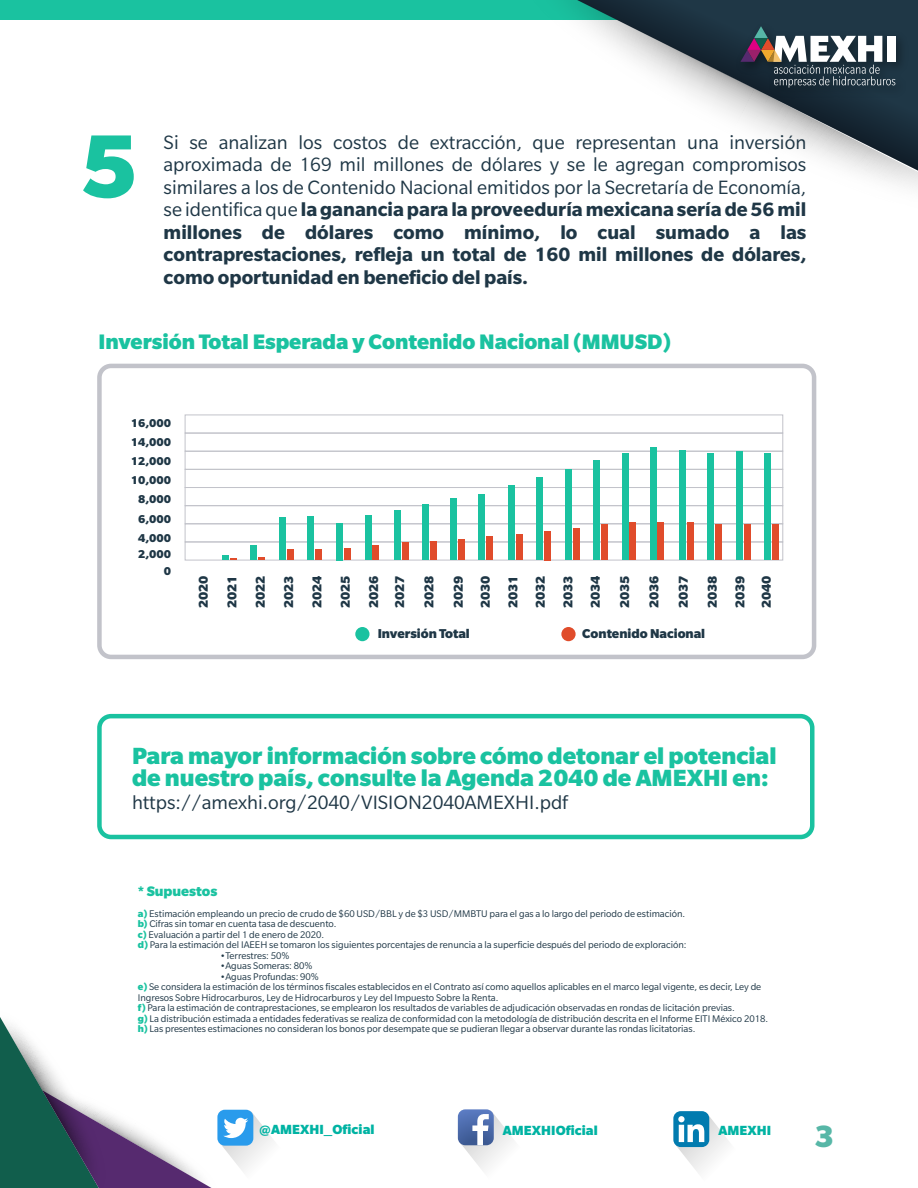
<style>
.page{position:relative;width:918px;height:1188px;background:#fff}
.page>*{position:absolute;margin:0;border:0;box-sizing:border-box;transform-origin:0 0}
.t1{font:900 97.5px "Slate Pro";color:#1ac2a0}
.t2{font:900 33.45px "Slate Pro";color:#57b7a7}
.t3{font:900 25.5px/22.5px "Slate Pro";color:#1ac2a0}
.t4{font:900 22.8px "Slate Pro";color:#1ac2a0}
.t5{font:21px/22.5px "Slate Pro";color:#1f3746;text-align:justify}
.t6{font:900 15px "Slate Pro";color:#1ac2a0}
.t7{font:900 14.4px "Slate Pro";letter-spacing:.005em;color:#00b3a3}
.t8{font:900 13.95px/28.3px "Slate Pro";color:#1f3746;text-align:justify}
.t9{font:900 12.45px/19.2px "Slate Pro";color:#1f3746;text-align:center}
.t10{font:10.5px/10.5px "Slate Pro";color:#1f3746}
.s1{font-weight:700}
.s2{font-weight:900;color:#1ac2a0}
</style>
<div class="page">
<div style="left:0;top:0;width:685px;height:19px;background:#1ac2a0"></div>
<svg style="left:518px;top:0;width:400px;height:188px"></svg>
<svg style="left:577px;top:0;width:341px;height:171px"></svg>
<img style="left:730px;top:18px;width:181px;height:87px">
<svg style="left:740px;top:26px;width:155px;height:62px"></svg>
<div style="left:97px;top:364px;width:719px;height:295px;border:4px solid #c2c3ca;border-radius:12px"></div>
<div style="left:97px;top:714px;width:718px;height:125px;border:4px solid #1ac2a0;border-radius:12px"></div>
<div style="left:185px;top:415px;width:598px;height:18px;border:1px solid #c2c3ca"></div>
<div style="left:185px;top:433px;width:598px;height:19px;border:1px solid #c2c3ca"></div>
<div style="left:185px;top:451px;width:598px;height:19px;border:1px solid #c2c3ca"></div>
<div style="left:185px;top:469px;width:598px;height:19px;border:1px solid #c2c3ca"></div>
<div style="left:185px;top:487px;width:598px;height:19px;border:1px solid #c2c3ca"></div>
<div style="left:185px;top:505px;width:598px;height:19px;border:1px solid #c2c3ca"></div>
<div style="left:185px;top:523px;width:598px;height:19px;border:1px solid #c2c3ca"></div>
<div style="left:185px;top:542px;width:598px;height:18px;border:1px solid #c2c3ca"></div>
<svg style="left:222px;top:555px;width:14px;height:5px"></svg>
<div style="left:251px;top:546px;width:6px;height:14px;background:#1ac2a0"></div>
<svg style="left:258px;top:557px;width:7px;height:3px"></svg>
<div style="left:279px;top:517px;width:7px;height:43px;background:#1ac2a0"></div>
<div style="left:287px;top:550px;width:6px;height:10px;background:#e04c2b"></div>
<div style="left:308px;top:517px;width:6px;height:43px;background:#1ac2a0"></div>
<div style="left:315px;top:550px;width:7px;height:10px;background:#e04c2b"></div>
<div style="left:365px;top:516px;width:6px;height:44px;background:#1ac2a0"></div>
<div style="left:373px;top:545px;width:6px;height:15px;background:#e04c2b"></div>
<div style="left:394px;top:510px;width:6px;height:50px;background:#1ac2a0"></div>
<div style="left:402px;top:543px;width:6px;height:17px;background:#e04c2b"></div>
<div style="left:423px;top:505px;width:6px;height:55px;background:#1ac2a0"></div>
<div style="left:430px;top:541px;width:7px;height:19px;background:#e04c2b"></div>
<div style="left:451px;top:499px;width:6px;height:61px;background:#1ac2a0"></div>
<div style="left:458px;top:539px;width:7px;height:21px;background:#e04c2b"></div>
<div style="left:479px;top:494px;width:6px;height:66px;background:#1ac2a0"></div>
<div style="left:487px;top:536px;width:6px;height:24px;background:#e04c2b"></div>
<div style="left:508px;top:486px;width:6px;height:74px;background:#1ac2a0"></div>
<div style="left:516px;top:535px;width:6px;height:25px;background:#e04c2b"></div>
<div style="left:536px;top:477px;width:6px;height:83px;background:#1ac2a0"></div>
<div style="left:544px;top:531px;width:6px;height:29px;background:#e04c2b"></div>
<div style="left:565px;top:469px;width:6px;height:91px;background:#1ac2a0"></div>
<div style="left:573px;top:528px;width:6px;height:32px;background:#e04c2b"></div>
<div style="left:593px;top:460px;width:6px;height:100px;background:#1ac2a0"></div>
<div style="left:601px;top:525px;width:6px;height:35px;background:#e04c2b"></div>
<div style="left:622px;top:453px;width:6px;height:107px;background:#1ac2a0"></div>
<div style="left:630px;top:522px;width:6px;height:38px;background:#e04c2b"></div>
<div style="left:650px;top:448px;width:6px;height:112px;background:#1ac2a0"></div>
<div style="left:658px;top:522px;width:6px;height:38px;background:#e04c2b"></div>
<div style="left:679px;top:450px;width:7px;height:110px;background:#1ac2a0"></div>
<div style="left:687px;top:522px;width:6px;height:38px;background:#e04c2b"></div>
<div style="left:708px;top:453px;width:6px;height:107px;background:#1ac2a0"></div>
<div style="left:715px;top:524px;width:7px;height:36px;background:#e04c2b"></div>
<div style="left:736px;top:452px;width:6px;height:108px;background:#1ac2a0"></div>
<div style="left:744px;top:524px;width:6px;height:36px;background:#e04c2b"></div>
<div style="left:764px;top:453px;width:7px;height:107px;background:#1ac2a0"></div>
<div style="left:772px;top:524px;width:7px;height:36px;background:#e04c2b"></div>
<div style="left:337px;top:523px;width:6px;height:37px;background:#1ac2a0"></div>
<div style="left:344px;top:548px;width:7px;height:12px;background:#e04c2b"></div>
<div style="left:355px;top:627px;width:15px;height:14px;background:#1ac2a0;border-radius:50%"></div>
<div style="left:561px;top:627px;width:15px;height:14px;background:#e04c2b;border-radius:50%"></div>
<svg style="left:458px;top:1109px;width:55px;height:61px"></svg>
<div style="left:673px;top:1111px;width:36px;height:36px;background:#017baf;border-radius:7px"></div>
<svg style="left:675px;top:1113px;width:54px;height:59px"></svg>
<svg style="left:0;top:1017px;width:273px;height:171px"></svg>
<h1 class="t1" style="left:80px;top:111px;width:59px">5</h1>
<p class="t5" style="left:164px;top:131px;width:644px">Si se analizan los costos de extracción, que representan una inversión aproximada de 169 mil millones de dólares y se le agregan compromisos similares a los de Contenido Nacional emitidos por la Secretaría de Economía, se identifica que <span class="s1">la ganancia para la proveeduría mexicana sería de 56 mil millones de dólares como mínimo, lo cual sumado a las contraprestaciones, refleja un total de 160 mil millones de dólares, como oportunidad en beneficio del país.</span></p>
<h3 class="t4" style="left:98px;top:329px;width:574px">Inversión Total Esperada y Contenido Nacional (MMUSD)</h3>
<p class="t9" style="left:131px;top:413px;width:42px">16,000<br>14,000<br>12,000<br>10,000<br>8,000<br>6,000<br>4,000</p>
<p class="t9" style="left:138px;top:546px;width:34px;line-height:16.4px;text-align:right">2,000<br>0</p>
<h3 class="t8" style="left:189px;top:608px;width:35px;rotate:-90deg">2020<br>2021<br>2022<br>2023<br>2024<br>2025<br>2026</h3>
<h3 class="t8" style="left:385px;top:608px;width:35px;line-height:29.2px;rotate:-90deg">2027<br>2028<br>2029</h3>
<h3 class="t8" style="left:471px;top:608px;width:35px;line-height:27.5px;rotate:-90deg">2030<br>2031<br>2032<br>2033<br>2034</h3>
<h3 class="t8" style="left:610px;top:608px;width:35px;line-height:29.2px;rotate:-90deg">2035<br>2036<br>2037<br>2038</h3>
<h3 class="t8" style="left:727px;top:608px;width:35px;line-height:26.2px;rotate:-90deg">2039<br>2040</h3>
<h3 class="t8" style="left:378px;top:619px;width:94px">Inversión Total</h3>
<h3 class="t8" style="left:582px;top:619px;width:124px">Contenido Nacional</h3>
<h3 class="t3" style="left:132px;top:744px;width:646px">Para mayor información sobre cómo detonar el potencial de nuestro país, consulte la Agenda 2040 de AMEXHI en:</h3>
<h3 class="t5" style="left:132px;top:791px;width:437px">https://amexhi.org/2040/VISION2040AMEXHI.pdf</h3>
<h3 class="t6" style="left:138px;top:883px;width:81px">* Supuestos</h3>
<p class="t10" style="left:138px;top:908px;width:550px"><span class="s2">a)</span> Estimación empleando un precio de crudo de $60 USD/BBL y de $3 USD/MMBTU para el gas a lo largo del periodo de estimación. <span class="s2">b)</span> Cifras sin tomar en cuenta tasa de descuento.<br><span class="s2">c)</span> Evaluación a partir del 1 de enero de 2020.<br><span class="s2">d)</span> Para la estimación del IAEEH se tomaron los siguientes porcentajes de renuncia a la superficie después del periodo de exploración:</p>
<p class="t10" style="left:220px;top:950px;width:71px">•Terrestres: 50%</p>
<p class="t10" style="left:220px;top:961px;width:94px">•Aguas Someras: 80%</p>
<p class="t10" style="left:138px;top:971px;width:632px;text-indent:82px">•Aguas Profundas: 90%<br><span class="s2">e)</span> Se considera la estimación de los términos fiscales establecidos en el Contrato así como aquellos aplicables en el marco legal vigente, es decir, Ley de Ingresos Sobre Hidrocarburos, Ley de Hidrocarburos y Ley del Impuesto Sobre la Renta.<br><span class="s2">f)</span> Para la estimación de contraprestaciones, se emplearon los resultados de variables de adjudicación observadas en rondas de licitación previas.<br><span class="s2">g)</span> La distribución estimada a entidades federativas se realiza de conformidad con la metodología de distribución descrita en el Informe EITI México 2018. <span class="s2">h)</span> Las presentes estimaciones no consideran los bonos por desempate que se pudieran llegar a observar durante las rondas licitatorias.</p>
<h3 class="t7" style="left:259px;top:1121px;width:117px">@AMEXHI_Oficial</h3>
<h3 class="t7" style="left:503px;top:1122px;width:96px">AMEXHIOficial</h3>
<h3 class="t7" style="left:719px;top:1122px;width:54px">AMEXHI</h3>
<h2 class="t2" style="left:814px;top:1118px;width:21px">3</h2>
</div>
